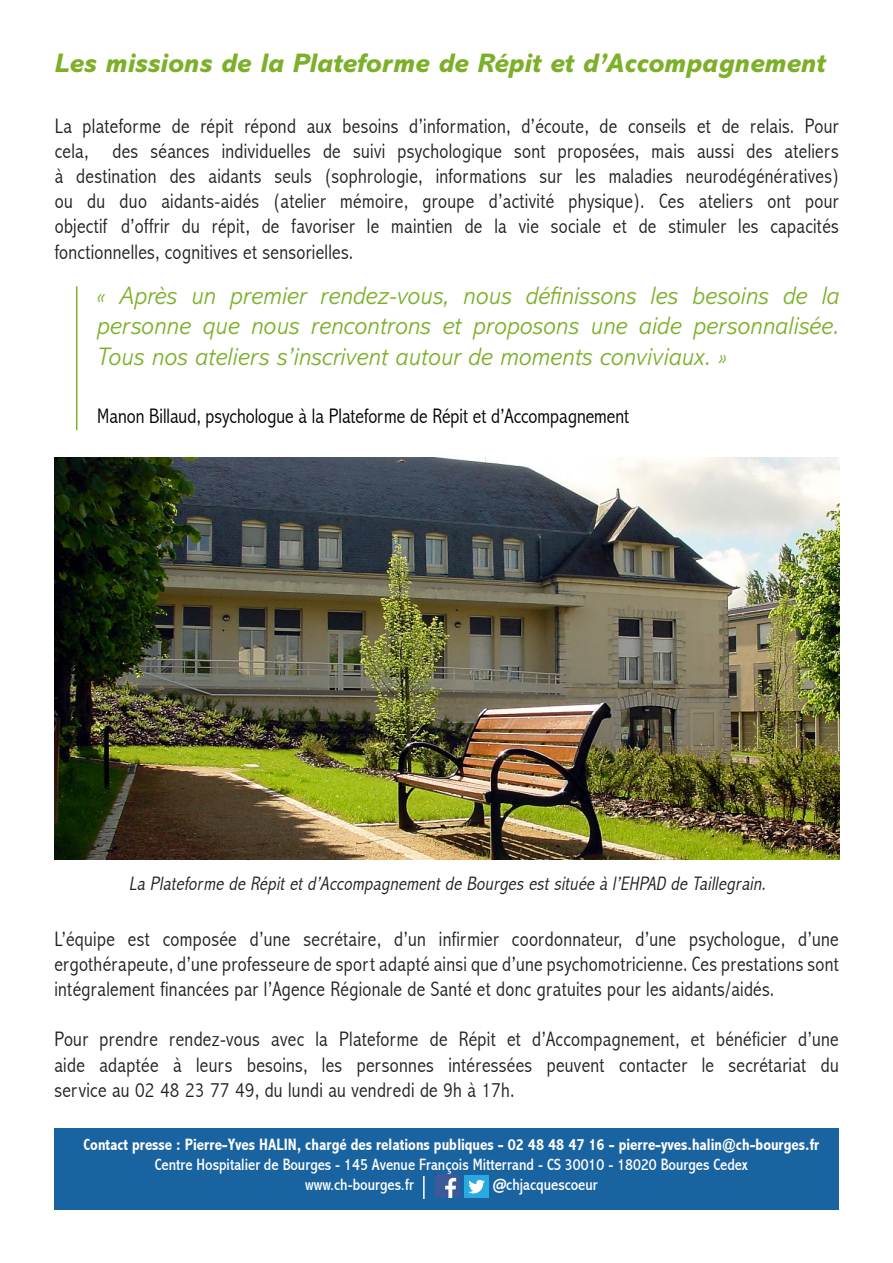
<style>
.page{position:relative;width:893px;height:1263px;background:#fff}
.page>*{position:absolute;margin:0;border:0;box-sizing:border-box;transform-origin:0 0}
.t1{font:italic 800 27px "Abadi MT Std";color:#7cb028}
.t2{font:italic 300 25.5px/30.6px "Abadi MT Std";color:#7cb028;text-align:justify}
.t3{font:300 condensed 21px/25.2px "Abadi";letter-spacing:.015em;color:#231f20;text-align:justify}
.t4{font:300 condensed 21px "Abadi";color:#000}
.t5{font:italic 300 condensed 19.5px "Abadi";color:#231f20}
.t6{font:condensed 16.5px "Abadi";color:#fff}
.t7{font:700 condensed 16.5px "Abadi";color:#fff}
</style>
<div class="page">
<div style="left:55px;top:1128px;width:784px;height:81px;background:#1a63a1"></div>
<img style="left:464px;top:1175px;width:25px;height:23px">
<img style="left:436px;top:1175px;width:24px;height:23px">
<hr style="left:423px;top:1176px;width:2px;height:23px;background:#fff">
<hr style="left:76px;top:286px;width:1px;height:144px;background:#7cb028">
<img style="left:55px;top:458px;width:785px;height:401px">
<p class="t1" style="left:55px;top:48px;width:772px">Les missions de la Plateforme de Répit et d’Accompagnement</p>
<p class="t3" style="left:55px;top:113px;width:786px">La plateforme de répit répond aux besoins d’information, d’écoute, de conseils et de relais. Pour cela, des séances individuelles de suivi psychologique sont proposées, mais aussi des ateliers à destination des aidants seuls (sophrologie, informations sur les maladies neurodégénératives) ou du duo aidants-aidés (atelier mémoire, groupe d’activité physique). Ces ateliers ont pour objectif d’offrir du répit, de favoriser le maintien de la vie sociale et de stimuler les capacités fonctionnelles, cognitives et sensorielles.</p>
<p class="t2" style="left:97px;top:281px;width:744px">« Après un premier rendez-vous, nous définissons les besoins de la personne que nous rencontrons et proposons une aide personnalisée.<br>Tous nos ateliers s’inscrivent autour de moments conviviaux. »</p>
<p class="t4" style="left:97px;top:403px;width:534px">Manon Billaud, psychologue à la Plateforme de Répit et d’Accompagnement</p>
<p class="t5" style="left:129px;top:872px;width:642px">La Plateforme de Répitetd’Accompagnementde Bourges estsituée à l’EHPAD de Taillegrain.</p>
<p class="t3" style="left:54px;top:926px;width:786px">L’équipe est composée d’une secrétaire, d’un infirmier coordonnateur, d’une psychologue, d’une ergothérapeute, d’une professeure de sport adapté ainsi que d’une psychomotricienne. Ces prestations sont intégralement financées par l’Agence Régionale de Santé et donc gratuites pour les aidants/aidés.</p>
<p class="t3" style="left:54px;top:1027px;width:786px">Pour prendre rendez-vous avec la Plateforme de Répit et d’Accompagnement, et bénéficier d’une aide adaptée à leurs besoins, les personnes intéressées peuvent contacter le secrétariat du service au 02 48 23 77 49, du lundi au vendredi de 9h à 17h.</p>
<p class="t7" style="left:84px;top:1135px;width:737px">Contact presse : Pierre-Yves HALIN, chargé des relations publiques - 02 48 48 47 16 - pierre-yves.halin@ch-bourges.fr</p>
<p class="t6" style="left:155px;top:1155px;width:595px">Centre Hospitalier de Bourges - 145 Avenue François Mitterrand - CS 30010 - 18020 Bourges Cedex</p>
<p class="t6" style="left:305px;top:1174px;width:110px">www.ch-bourges.fr</p>
<p class="t6" style="left:493px;top:1174px;width:106px">@chjacquescoeur</p>
</div>
